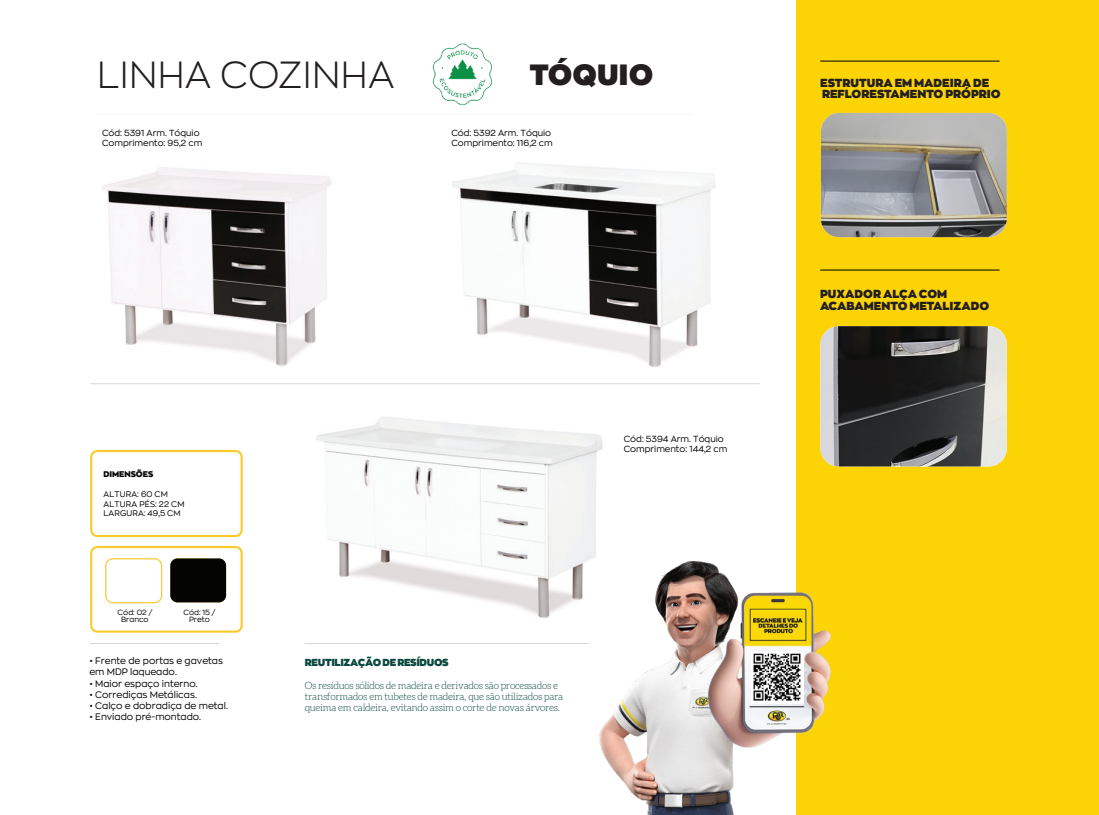
<style>
.page{position:relative;width:1099px;height:815px;background:#fff}
.page>*{position:absolute;margin:0;border:0;box-sizing:border-box;transform-origin:0 0}
.t1{font:300 37.5px "Zona Pro";letter-spacing:.01em;color:#231f20}
.t2{font:900 28.75px "Zona Pro";color:#231f20}
.t3{font:900 11.5px/11.6px "Zona Pro";color:#231f20}
.t4{font:300 10px/11.2px "Aleo";letter-spacing:-.03em;color:#0a483d}
.t5{font:900 10px "Zona Pro";letter-spacing:-.03em;color:#0a483d}
.t6{font:9.38px/11.2px "Zona Pro";color:#040503}
.t7{font:8.75px/10px "Zona Pro";color:#040503}
.t8{font:8.12px/9.8px "Zona Pro";letter-spacing:.025em;color:#040503}
.t9{font:900 8.12px "Zona Pro";color:#040503}
.t10{font:7.5px/7.5px "Zona Pro";color:#040503;text-align:center}
</style>
<div class="page">
<hr style="left:97px;top:113px;width:596px;height:1px;background:#f3f6f7">
<hr style="left:305px;top:643px;width:284px;height:1px;background:#d7d7d5">
<img style="left:432px;top:43px;width:61px;height:63px">
<div style="left:797px;top:0;width:301px;height:815px;background:#fcd406"></div>
<hr style="left:820px;top:61px;width:179px;height:1px;background:#000">
<hr style="left:820px;top:270px;width:179px;height:1px;background:#000">
<hr style="left:90px;top:643px;width:129px;height:1px;background:#d7d7d5">
<div style="left:90px;top:450px;width:153px;height:87px;border:2px solid #fbca2a;border-radius:6px"></div>
<img style="left:106px;top:559px;width:56px;height:44px">
<div style="left:105px;top:558px;width:57px;height:45px;border:1px solid #fcc93d;border-radius:7px"></div>
<div style="left:170px;top:558px;width:56px;height:44px;background:#040503"></div>
<div style="left:90px;top:546px;width:153px;height:87px;border:2px solid #fbca2a;border-radius:6px"></div>
<hr style="left:90px;top:383px;width:669px;height:1px;background:#d7d7d5">
<img style="left:101px;top:167px;width:231px;height:199px">
<img style="left:452px;top:162px;width:263px;height:205px">
<img style="left:316px;top:417px;width:287px;height:201px">
<img style="left:820px;top:113px;width:186px;height:124px">
<img style="left:820px;top:326px;width:186px;height:140px">
<img style="left:594px;top:559px;width:238px;height:256px">
<img style="left:751px;top:651px;width:52px;height:52px">
<h1 class="t1" style="left:97px;top:50px;width:298px">LINHA COZINHA</h1>
<h2 class="t2" style="left:529px;top:55px;width:125px">TÓQUIO</h2>
<p class="t7" style="left:102px;top:128px;width:102px">Cód: 5391 Arm. Tóquio<br>Comprimento: 95,2 cm</p>
<p class="t7" style="left:451px;top:128px;width:103px">Cód: 5392 Arm. Tóquio<br>Comprimento: 116,2 cm</p>
<p class="t9" style="left:103px;top:469px;width:51px">DIMENSÕES</p>
<p class="t8" style="left:103px;top:489px;width:83px">ALTURA: 60 CM<br>ALTURA PÉS: 22 CM<br>LARGURA: 49,5 CM</p>
<p class="t10" style="left:118px;top:608px;width:36px">Cód: 02 /<br>Branco</p>
<p class="t10" style="left:183px;top:608px;width:34px">Cód: 15 /<br>Preto</p>
<p class="t6" style="left:89px;top:655px;width:135px">• Frente de portas e gavetas em MDP laqueado.</p>
<p class="t6" style="left:89px;top:677px;width:110px">• Maior espaço interno.</p>
<p class="t6" style="left:89px;top:689px;width:109px">• Corrediças Metálicas.</p>
<p class="t6" style="left:89px;top:700px;width:140px">• Calço e dobradiça de metal.</p>
<p class="t6" style="left:89px;top:711px;width:113px">• Enviado pré-montado.</p>
<p class="t7" style="left:623px;top:434px;width:105px">Cód: 5394 Arm. Tóquio<br>Comprimento: 144,2 cm</p>
<p class="t5" style="left:305px;top:656px;width:145px">REUTILIZAÇÃO DE RESÍDUOS</p>
<p class="t4" style="left:305px;top:681px;width:260px">Os resíduos sólidos de madeira e derivados são processados e transformados em tubetes de madeira, que são utilizados para queima em caldeira, evitando assim o corte de novas árvores.</p>
<p class="t3" style="left:820px;top:76px;width:182px">ESTRUTURA EM MADEIRA DE<br>REFLORESTAMENTO PRÓPRIO</p>
<p class="t3" style="left:820px;top:288px;width:171px">PUXADOR ALÇA COM<br>ACABAMENTO METALIZADO</p>
</div>
